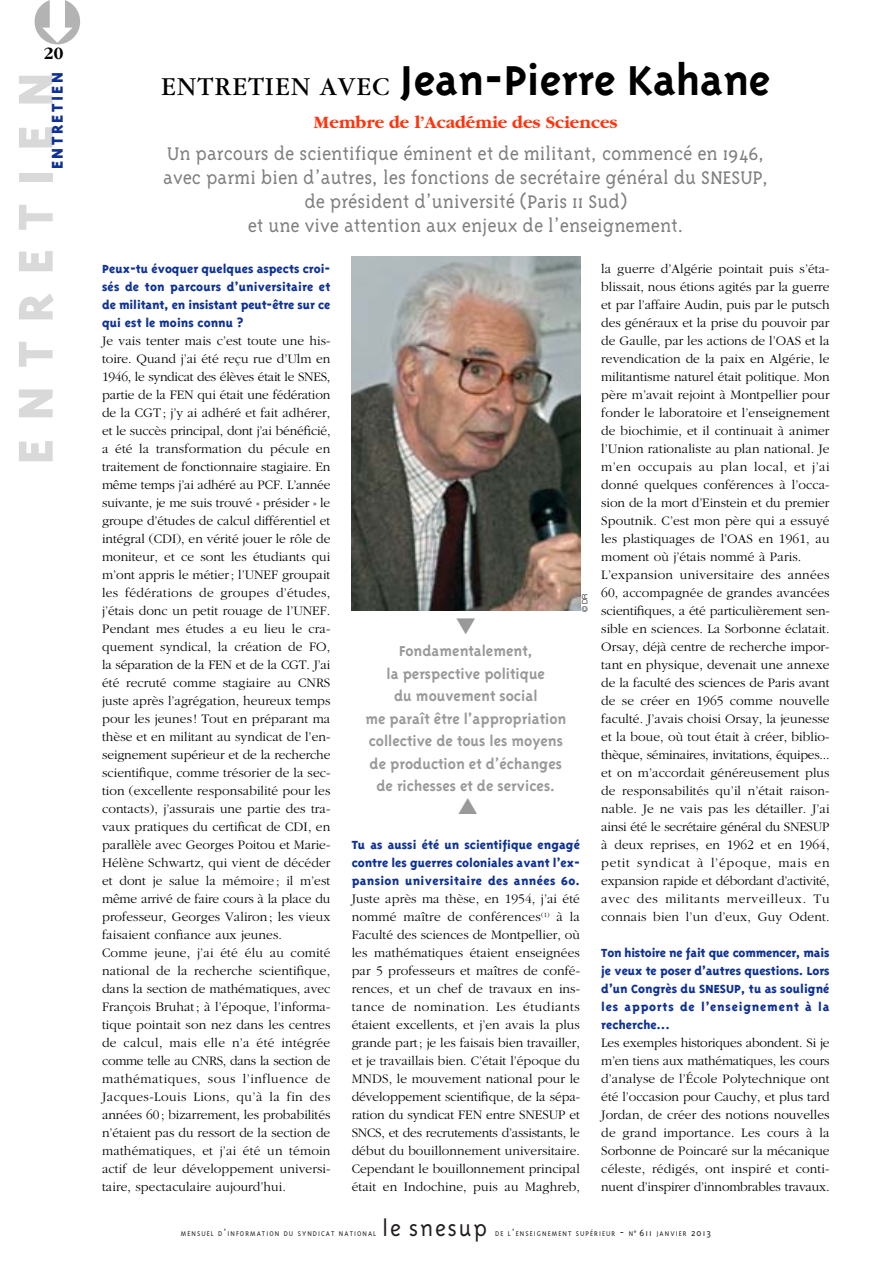
<style>
.page{position:relative;width:893px;height:1262px;background:#fff}
.page>*{position:absolute;margin:0;border:0;box-sizing:border-box;transform-origin:0 0}
.t1{font:800 56.25px "Triplex";letter-spacing:.335em;color:#d9d9d9}
.t2{font:700 48px "Triplex";color:#000}
.t3{font:300 25.5px "Triplex";letter-spacing:.07em;color:#231f20}
.t4{font:300 21px/24px "Triplex Serif";color:#808080;text-align:center}
.t5{font:700 18px "Garamond";color:#ff330c}
.t6{font:800 18px "Triplex";letter-spacing:.135em;color:#0e3192}
.t7{font:700 18px "Garamond";color:#000}
.t8{font:700 16.5px/22.5px "Triplex";color:#999;text-align:center}
.t9{font:300 13.5px/18px "Garamond";letter-spacing:.005em;color:#000}
.t10{font:800 13.5px/18px "Triplex";letter-spacing:.005em;color:#0e3192;text-align:justify}
.t11{font:300 7.8px "Triplex";letter-spacing:.135em;color:#231f20}
.t12{font:300 7.5px "Helvetica Neue";color:#000}
.s1{font-family:"Garamond";font-weight:400;font-size:27px}
.s2{font-size:10.5px}
</style>
<div class="page">
<img style="left:351px;top:256px;width:229px;height:355px">
<h3 class="t7" style="left:43px;top:47px;width:22px">20</h3>
<h1 class="t1" style="left:14px;top:464px;width:393px;rotate:-90deg">ENTRETIEN</h1>
<h3 class="t6" style="left:50px;top:169px;width:98px;rotate:-90deg">ENTRETIEN</h3>
<h2 class="t2" style="left:161px;top:62px;width:611px"><span class="s1">ENTRETIEN AVEC</span> Jean-Pierre Kahane</h2>
<h3 class="t5" style="left:314px;top:115px;width:305px">Membre de l’Académie des Sciences</h3>
<p class="t4" style="left:163px;top:143px;width:607px">Un parcours de scientifique éminent et de militant, commencé en 1946, avec parmi bien d’autres, les fonctions de secrétaire général du SNESUP, de président d’université (Paris 11 Sud)<br>et une vive attention aux enjeux de l’enseignement.</p>
<p class="t9" style="left:601px;top:260px;width:230px">la guerre d’Algérie pointait puis s’éta&shy;blissait, nous étions agités par la guerre et par l’affaire Audin, puis par le putsch des généraux et la prise du pouvoir par de Gaulle, par les actions de l’OAS et la revendication de la paix en Algérie, le militantisme naturel était politique. Mon père m’avait rejoint à Montpellier pour fonder le laboratoire et l’enseignement de biochimie, et il continuait à animer l’Union rationaliste au plan national. Je m’en occupais au plan local, et j’ai donné quelques conférences à l’occa&shy;sion de la mort d’Einstein et du premier Spoutnik. C’est mon père qui a essuyé les plastiquages de l’OAS en 1961, au moment où j’étais nommé à Paris.<br>L’expansion universitaire des années 60, accompagnée de grandes avancées scientifiques, a été particulièrement sen&shy;sible en sciences. La Sorbonne éclatait.<br>Orsay, déjà centre de recherche impor&shy;tant en physique, devenait une annexe de la faculté des sciences de Paris avant de se créer en 1965 comme nouvelle faculté. J’avais choisi Orsay, la jeunesse et la boue, où tout était à créer, biblio&shy;thèque, séminaires, invitations, équipes... et on m’accordait généreusement plus de responsabilités qu’il n’était raison&shy;nable. Je ne vais pas les détailler. J’ai ainsi été le secrétaire général du SNESUP à deux reprises, en 1962 et en 1964, petit syndicat à l’époque, mais en expansion rapide et débordant d’activité, avec des militants merveilleux. Tu connais bien l’un d’eux, Guy Odent.</p>
<p class="t10" style="left:601px;top:944px;width:230px">Ton histoire ne fait que commencer, mais je veux te poser d’autres questions. Lors d’un Congrès du SNESUP, tu as souligné les apports de l’enseignement à la recherche...</p>
<p class="t9" style="left:601px;top:1034px;width:230px;text-align:justify">Les exemples historiques abondent. Si je m’en tiens aux mathématiques, les cours d’analyse de l’École Polytechnique ont été l’occasion pour Cauchy, et plus tard Jordan, de créer des notions nouvelles de grand importance. Les cours à la Sorbonne de Poincaré sur la mécanique céleste, rédigés, ont inspiré et conti&shy;nuent d’inspirer d’innombrables travaux.</p>
<p class="t10" style="left:102px;top:260px;width:230px">Peux-tu évoquer quelques aspects croi&shy;sés de ton parcours d’universitaire et de militant, en insistant peut-être sur ce qui est le moins connu ?</p>
<p class="t9" style="left:102px;top:332px;width:230px">Je vais tenter mais c’est toute une his&shy;toire. Quand j’ai été reçu rue d’Ulm en 1946, le syndicat des élèves était le SNES, partie de la FEN qui était une fédération de la CGT; j’y ai adhéré et fait adhérer, et le succès principal, dont j’ai bénéficié, a été la transformation du pécule en traitement de fonctionnaire stagiaire. En même temps j’ai adhéré au PCF. L’année suivante, je me suis trouvé « présider » le groupe d’études de calcul différentiel et intégral (CDI), en vérité jouer le rôle de moniteur, et ce sont les étudiants qui m’ont appris le métier; l’UNEF groupait les fédérations de groupes d’études, j’étais donc un petit rouage de l’UNEF.<br>Pendant mes études a eu lieu le cra&shy;quement syndical, la création de FO, la séparation de la FEN et de la CGT. J’ai été recruté comme stagiaire au CNRS juste après l’agrégation, heureux temps pour les jeunes! Tout en préparant ma thèse et en militant au syndicat de l’en&shy;seignement supérieur et de la recherche scientifique, comme trésorier de la sec&shy;tion (excellente responsabilité pour les contacts), j’assurais une partie des tra&shy;vaux pratiques du certificat de CDI, en parallèle avec Georges Poitou et Marie-Hélène Schwartz, qui vient de décéder et dont je salue la mémoire; il m’est même arrivé de faire cours à la place du professeur, Georges Valiron; les vieux faisaient confiance aux jeunes.<br>Comme jeune, j’ai été élu au comité national de la recherche scientifique, dans la section de mathématiques, avec François Bruhat; à l’époque, l’informa&shy;tique pointait son nez dans les centres de calcul, mais elle n’a été intégrée comme telle au CNRS, dans la section de mathématiques, sous l’influence de Jacques-Louis Lions, qu’à la fin des années 60; bizarrement, les probabilités n’étaient pas du ressort de la section de mathématiques, et j’ai été un témoin actif de leur développement universi&shy;taire, spectaculaire aujourd’hui.</p>
<p class="t12" style="left:582px;top:612px;width:20px;rotate:-90deg">© DR</p>
<p class="t8" style="left:365px;top:641px;width:202px">Fondamentalement,<br>la perspective politique<br>du mouvement social<br>me paraît être l’appropriation collective de tous les moyens de production et d’échanges de richesses et de services.</p>
<p class="t10" style="left:351px;top:836px;width:230px">Tu as aussi été un scientifique engagé contre les guerres coloniales avant l’ex&shy;pansion universitaire des années 60.</p>
<p class="t9" style="left:351px;top:890px;width:230px;text-align:justify">Juste après ma thèse, en 1954, j’ai été nommé maître de conférences<sup>(1)</sup> à la Faculté des sciences de Montpellier, où les mathématiques étaient enseignées par 5 professeurs et maîtres de confé&shy;rences, et un chef de travaux en ins&shy;tance de nomination. Les étudiants étaient excellents, et j’en avais la plus grande part; je les faisais bien travailler, et je travaillais bien. C’était l’époque du MNDS, le mouvement national pour le développement scientifique, de la sépa&shy;ration du syndicat FEN entre SNESUP et SNCS, et des recrutements d’assistants, le début du bouillonnement universitaire.<br>Cependant le bouillonnement principal était en Indochine, puis au Maghreb,</p>
<p class="t11" style="left:181px;top:1230px;width:197px">MENSUEL D<span class="s2">’</span>INFORMATION DU SYNDICAT NATIONAL</p>
<h3 class="t3" style="left:382px;top:1218px;width:106px">le snesup</h3>
<p class="t11" style="left:495px;top:1230px;width:217px">DE L<span class="s2">’</span>ENSEIGNEMENT SUPÉRIEUR <span class="s2">-</span> N<span class="s2">˚ 611</span> JANVIER <span class="s2">2013</span></p>
</div>
